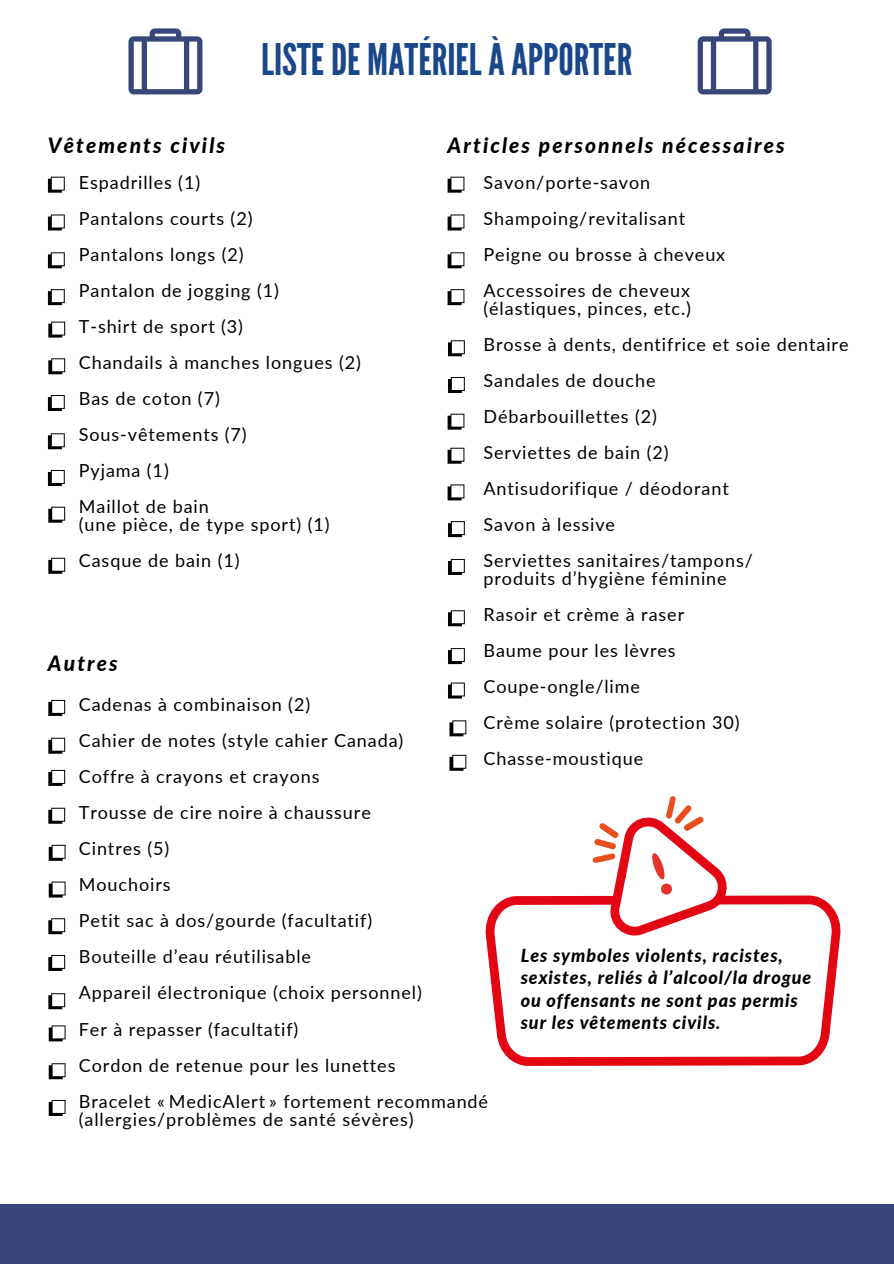
<style>
.page{position:relative;width:894px;height:1264px;background:#fff}
.page>*{position:absolute;margin:0;border:0;box-sizing:border-box;transform-origin:0 0}
.t1{font:43.5px "League Gothic";color:#1a4789}
.t2{font:italic 800 21px "Lato";letter-spacing:.1em;color:#000}
.t3{font:18px/36px "Lato";letter-spacing:.05em;color:#000}
.t4{font:italic 800 18px/22.5px "Lato";letter-spacing:.05em;color:#000}
</style>
<div class="page">
<svg style="left:128px;top:28px;width:74px;height:66px"></svg>
<svg style="left:697px;top:28px;width:74px;height:66px"></svg>
<svg style="left:485px;top:895px;width:352px;height:171px"></svg>
<svg style="left:592px;top:796px;width:142px;height:168px"></svg>
<svg style="left:48px;top:177px;width:17px;height:16px"></svg>
<svg style="left:48px;top:214px;width:17px;height:16px"></svg>
<svg style="left:48px;top:252px;width:17px;height:16px"></svg>
<svg style="left:48px;top:289px;width:17px;height:16px"></svg>
<svg style="left:48px;top:321px;width:17px;height:16px"></svg>
<svg style="left:48px;top:358px;width:17px;height:16px"></svg>
<svg style="left:48px;top:395px;width:17px;height:16px"></svg>
<svg style="left:48px;top:433px;width:17px;height:16px"></svg>
<svg style="left:48px;top:470px;width:17px;height:16px"></svg>
<svg style="left:48px;top:506px;width:17px;height:16px"></svg>
<div style="left:0;top:1204px;width:893px;height:59px;background:#384679"></div>
<svg style="left:48px;top:558px;width:17px;height:15px"></svg>
<svg style="left:48px;top:700px;width:17px;height:16px"></svg>
<svg style="left:48px;top:737px;width:17px;height:16px"></svg>
<svg style="left:48px;top:770px;width:17px;height:16px"></svg>
<svg style="left:48px;top:807px;width:17px;height:16px"></svg>
<svg style="left:49px;top:844px;width:17px;height:16px"></svg>
<svg style="left:49px;top:881px;width:17px;height:16px"></svg>
<svg style="left:48px;top:918px;width:17px;height:16px"></svg>
<svg style="left:48px;top:954px;width:17px;height:16px"></svg>
<svg style="left:48px;top:993px;width:17px;height:16px"></svg>
<svg style="left:49px;top:1025px;width:17px;height:16px"></svg>
<svg style="left:49px;top:1063px;width:17px;height:16px"></svg>
<svg style="left:49px;top:1099px;width:17px;height:16px"></svg>
<svg style="left:447px;top:177px;width:17px;height:16px"></svg>
<svg style="left:447px;top:214px;width:17px;height:16px"></svg>
<svg style="left:447px;top:252px;width:17px;height:16px"></svg>
<svg style="left:447px;top:289px;width:17px;height:16px"></svg>
<svg style="left:448px;top:340px;width:16px;height:16px"></svg>
<svg style="left:448px;top:377px;width:16px;height:16px"></svg>
<svg style="left:447px;top:413px;width:17px;height:16px"></svg>
<svg style="left:447px;top:448px;width:17px;height:15px"></svg>
<svg style="left:447px;top:484px;width:17px;height:16px"></svg>
<svg style="left:448px;top:521px;width:16px;height:16px"></svg>
<svg style="left:448px;top:559px;width:16px;height:16px"></svg>
<svg style="left:448px;top:610px;width:16px;height:16px"></svg>
<svg style="left:448px;top:648px;width:16px;height:16px"></svg>
<svg style="left:448px;top:682px;width:16px;height:16px"></svg>
<svg style="left:449px;top:720px;width:17px;height:16px"></svg>
<svg style="left:449px;top:754px;width:17px;height:16px"></svg>
<p class="t2" style="left:48px;top:132px;width:179px">Vêtements civils</p>
<h1 class="t1" style="left:261px;top:34px;width:372px">LISTEDE MATÉRIELÀAPPORTER</h1>
<p class="t2" style="left:447px;top:132px;width:338px">Articles personnels nécessaires</p>
<p class="t3" style="left:79px;top:164px;width:283px">Espadrilles (1)<br>Pantalons courts (2)<br>Pantalons longs (2)<br>Pantalon de jogging (1)<br>T-shirt de sport (3)<br>Chandails à manches longues (2)<br>Bas de coton (7)<br>Sous-vêtements (7)<br>Pyjama (1)<br>Maillot de bain</p>
<p class="t3" style="left:79px;top:506px;width:252px">(une pièce, de type sport) (1)<br>Casque de bain (1)</p>
<p class="t3" style="left:483px;top:164px;width:243px">Savon/porte-savon<br>Shampoing/revitalisant<br>Peigne ou brosse à cheveux<br>Accessoires de cheveux</p>
<p class="t3" style="left:483px;top:290px;width:366px">(élastiques, pinces, etc.)<br>Brosse à dents, dentifrice et soie dentaire<br>Sandales de douche<br>Débarbouillettes (2)<br>Serviettes de bain (2)<br>Antisudorifique / déodorant<br>Savon à lessive<br>Serviettes sanitaires/tampons/</p>
<p class="t3" style="left:483px;top:560px;width:257px">produits d’hygiène féminine<br>Rasoir et crème à raser<br>Baume pour les lèvres<br>Coupe-ongle/lime<br>Crème solaire (protection 30)<br>Chasse-moustique</p>
<p class="t2" style="left:48px;top:650px;width:71px">Autres</p>
<p class="t3" style="left:79px;top:686px;width:410px">Cadenas à combinaison (2)<br>Cahier de notes (style cahier Canada)<br>Coffre à crayons et crayons<br>Trousse de cire noire à chaussure<br>Cintres (5)<br>Mouchoirs<br>Petit sac à dos/gourde (facultatif)<br>Bouteille d’eau réutilisable<br>Appareil électronique (choix personnel)<br>Fer à repasser (facultatif)<br>Cordon de retenue pour les lunettes<br>Bracelet « MedicAlert » fortement recommandé</p>
<p class="t3" style="left:79px;top:1100px;width:336px">(allergies/problèmes de santé sévères)</p>
<p class="t4" style="left:520px;top:943px;width:292px">Les symboles violents, racistes, sexistes, reliés à l’alcool/la drogue ou offensants ne sont pas permis sur les vêtements civils.</p>
</div>
